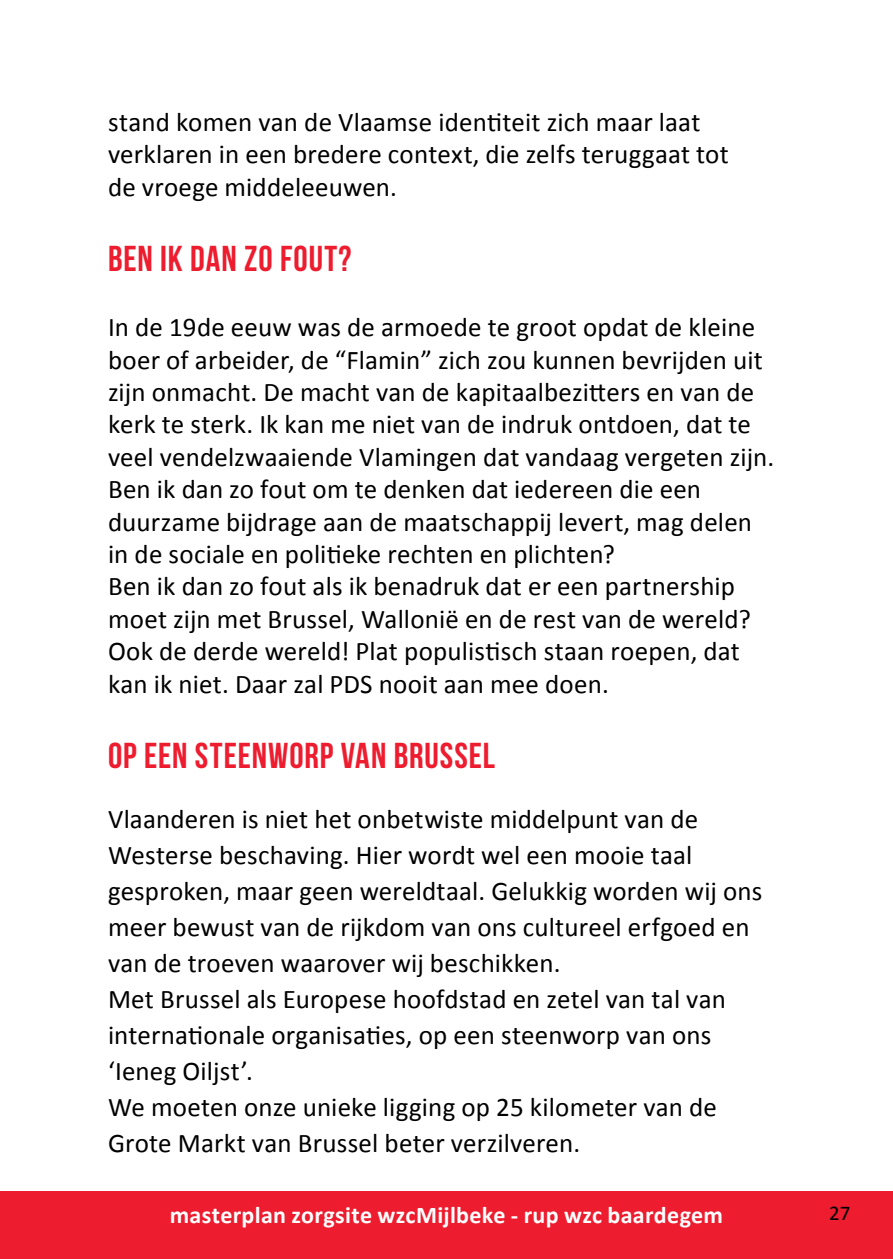
<style>
.page{position:relative;width:893px;height:1259px;background:#fff}
.page>*{position:absolute;margin:0;border:0;box-sizing:border-box;transform-origin:0 0}
.t1{font:36px "Bebas Neue";letter-spacing:.025em;color:#ed1c2e}
.t2{font:27px/32.4px "Calibri";letter-spacing:.005em;color:#000}
.t3{font:700 24px "Calibri";letter-spacing:.015em;color:#fff}
.t4{font:21px "Calibri";color:#000}
</style>
<div class="page">
<div style="left:0;top:1191px;width:893px;height:68px;background:#ed1c2e"></div>
<p class="t2" style="left:108px;top:104px;width:622px">stand komen van de Vlaamse identiteit zich maar laat verklaren in een bredere context, die zelfs teruggaat tot de vroege middeleeuwen.</p>
<h1 class="t1" style="left:108px;top:239px;width:245px">BEN IK DAN ZO FOUT?</h1>
<p class="t2" style="left:108px;top:310px;width:668px">In de 19de eeuw was de armoede te groot opdat de kleine boer of arbeider, de “Flamin” zich zou kunnen bevrijden uit zijn onmacht. De macht van de kapitaalbezitters en van de kerk te sterk. Ik kan me niet van de indruk ontdoen, dat te veel vendelzwaaiende Vlamingen dat vandaag vergeten zijn.<br>Ben ik dan zo fout om te denken dat iedereen die een duurzame bijdrage aan de maatschappij levert, mag delen in de sociale en politieke rechten en plichten?<br>Ben ik dan zo fout als ik benadruk dat er een partnership moet zijn met Brussel, Wallonië en de rest van de wereld?<br>Ook de derde wereld! Plat populistisch staan roepen, dat kan ik niet. Daar zal PDS nooit aan mee doen.</p>
<h1 class="t1" style="left:108px;top:736px;width:389px">OP EEN STEENWORP VAN BRUSSEL</h1>
<p class="t2" style="left:108px;top:800px;width:656px;line-height:36px">Vlaanderen is niet het onbetwiste middelpunt van de Westerse beschaving. Hier wordt wel een mooie taal gesproken, maar geen wereldtaal. Gelukkig worden wij ons meer bewust van de rijkdom van ons cultureel erfgoed en van de troeven waarover wij beschikken.<br>Met Brussel als Europese hoofdstad en zetel van tal van internationale organisaties, op een steenworp van ons ‘Ieneg Oiljst’.<br>We moeten onze unieke ligging op 25 kilometer van de Grote Markt van Brussel beter verzilveren.</p>
<p class="t3" style="left:170px;top:1199px;width:555px">masterplan zorgsite wzcMijlbeke - rup wzc baardegem</p>
<p class="t4" style="left:829px;top:1200px;width:23px">27</p>
</div>
